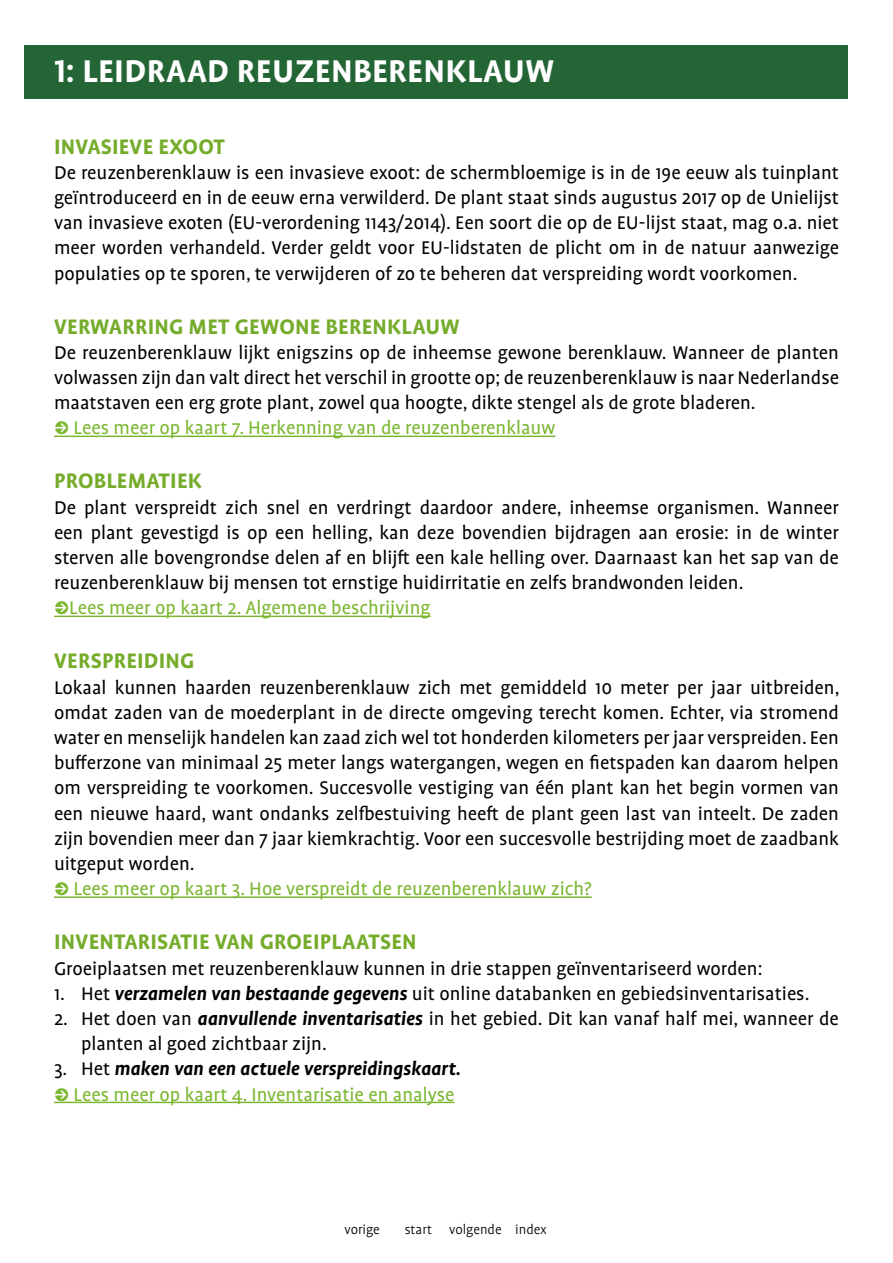
<style>
.page{position:relative;width:893px;height:1263px;background:#fff}
.page>*{position:absolute;margin:0;border:0;box-sizing:border-box;transform-origin:0 0}
.t1{font:700 36px "Profile Pro";letter-spacing:.01em;color:#fff}
.t2{font:700 24px "Profile Pro";letter-spacing:.01em;color:#76ac2c}
.t3{font:21px/25.2px "Profile Pro";color:#000;text-align:justify}
.t4{font:21px "Profile Pro";color:#7bb630}
.t5{font:italic 700 21px "Profile Pro";color:#000}
.t6{font:300 15px "Profile Pro";color:#000}
.s1{font-weight:700;font-style:italic}
.s2{font-weight:400;font-style:normal}
</style>
<div class="page">
<div style="left:24px;top:45px;width:823px;height:54px;background:#246535"></div>
<hr style="left:54px;top:436px;width:501px;height:1px;background:#7bb630">
<hr style="left:54px;top:616px;width:377px;height:1px;background:#7bb630">
<hr style="left:54px;top:896px;width:538px;height:2px;background:#7bb630">
<hr style="left:54px;top:1102px;width:400px;height:1px;background:#7bb630">
<h1 class="t1" style="left:54px;top:50px;width:502px">1: LEIDRAAD REUZENBERENKLAUW</h1>
<p class="t2" style="left:54px;top:132px;width:172px">INVASIEVE EXOOT</p>
<p class="t3" style="left:54px;top:161px;width:787px">De reuzenberenklauw is een invasieve exoot: de schermbloemige is in de 19e eeuw als tuinplant geïntroduceerd en in de eeuw erna verwilderd. De plant staat sinds augustus 2017 op de Unielijst van invasieve exoten (EU-verordening 1143/2014). Een soort die op de EU-lijst staat, mag o.a. niet meer worden verhandeld. Verder geldt voor EU-lidstaten de plicht om in de natuur aanwezige populaties op te sporen, te verwijderen of zo te beheren dat verspreiding wordt voorkomen.</p>
<p class="t2" style="left:54px;top:312px;width:407px">VERWARRING MET GEWONE BERENKLAUW</p>
<p class="t3" style="left:54px;top:341px;width:787px">De reuzenberenklauw lijkt enigszins op de inheemse gewone berenklauw. Wanneer de planten volwassen zijn dan valt direct het verschil in grootte op; de reuzenberenklauw is naar Nederlandse maatstaven een erg grote plant, zowel qua hoogte, dikte stengel als de grote bladeren.</p>
<p class="t4" style="left:54px;top:416px;width:503px">→ Lees meer op kaart 7. Herkenning van de reuzenberenklauw</p>
<p class="t2" style="left:54px;top:467px;width:149px">PROBLEMATIEK</p>
<p class="t3" style="left:54px;top:495px;width:786px">De plant verspreidt zich snel en verdringt daardoor andere, inheemse organismen. Wanneer een plant gevestigd is op een helling, kan deze bovendien bijdragen aan erosie: in de winter sterven alle bovengrondse delen af en blijft een kale helling over. Daarnaast kan het sap van de reuzenberenklauw bij mensen tot ernstige huidirritatie en zelfs brandwonden leiden.</p>
<p class="t4" style="left:54px;top:596px;width:378px">→Lees meer op kaart 2. Algemene beschrijving</p>
<p class="t2" style="left:54px;top:647px;width:142px">VERSPREIDING</p>
<p class="t3" style="left:54px;top:675px;width:787px">Lokaal kunnen haarden reuzenberenklauw zich met gemiddeld 10 meter per jaar uitbreiden, omdat zaden van de moederplant in de directe omgeving terecht komen. Echter, via stromend water en menselijk handelen kan zaad zich wel tot honderden kilometers per jaar verspreiden. Een bufferzone van minimaal 25 meter langs watergangen, wegen en fietspaden kan daarom helpen om verspreiding te voorkomen. Succesvolle vestiging van één plant kan het begin vormen van een nieuwe haard, want ondanks zelfbestuiving heeft de plant geen last van inteelt. De zaden zijn bovendien meer dan 7 jaar kiemkrachtig. Voor een succesvolle bestrijding moet de zaadbank uitgeput worden.</p>
<p class="t4" style="left:54px;top:877px;width:539px">→ Lees meer op kaart 3. Hoe verspreidt de reuzenberenklauw zich?</p>
<p class="t2" style="left:54px;top:928px;width:364px">INVENTARISATIE VAN GROEIPLAATSEN</p>
<p class="t3" style="left:54px;top:956px;width:710px">Groeiplaatsen met reuzenberenklauw kunnen in drie stappen geïnventariseerd worden:</p>
<p class="t3" style="left:54px;top:981px;width:757px">1. Het <span class="s1">verzamelen van bestaande gegevens</span> uit online databanken en gebiedsinventarisaties.</p>
<p class="t3" style="left:81px;top:1007px;width:759px;text-indent:-27px">2. Het doen van <span class="s1">aanvullende inventarisaties</span> in het gebied. Dit kan vanaf half mei, wanneer de planten al goed zichtbaar zijn.</p>
<p class="t5" style="left:54px;top:1056px;width:408px"><span class="s2">3. Het</span> maken van een actuele verspreidingskaart.</p>
<p class="t4" style="left:54px;top:1082px;width:402px">→ Lees meer op kaart 4. Inventarisatie en analyse</p>
<p class="t6" style="left:344px;top:1221px;width:37px">vorige</p>
<p class="t6" style="left:405px;top:1221px;width:143px">start volgende index</p>
</div>
